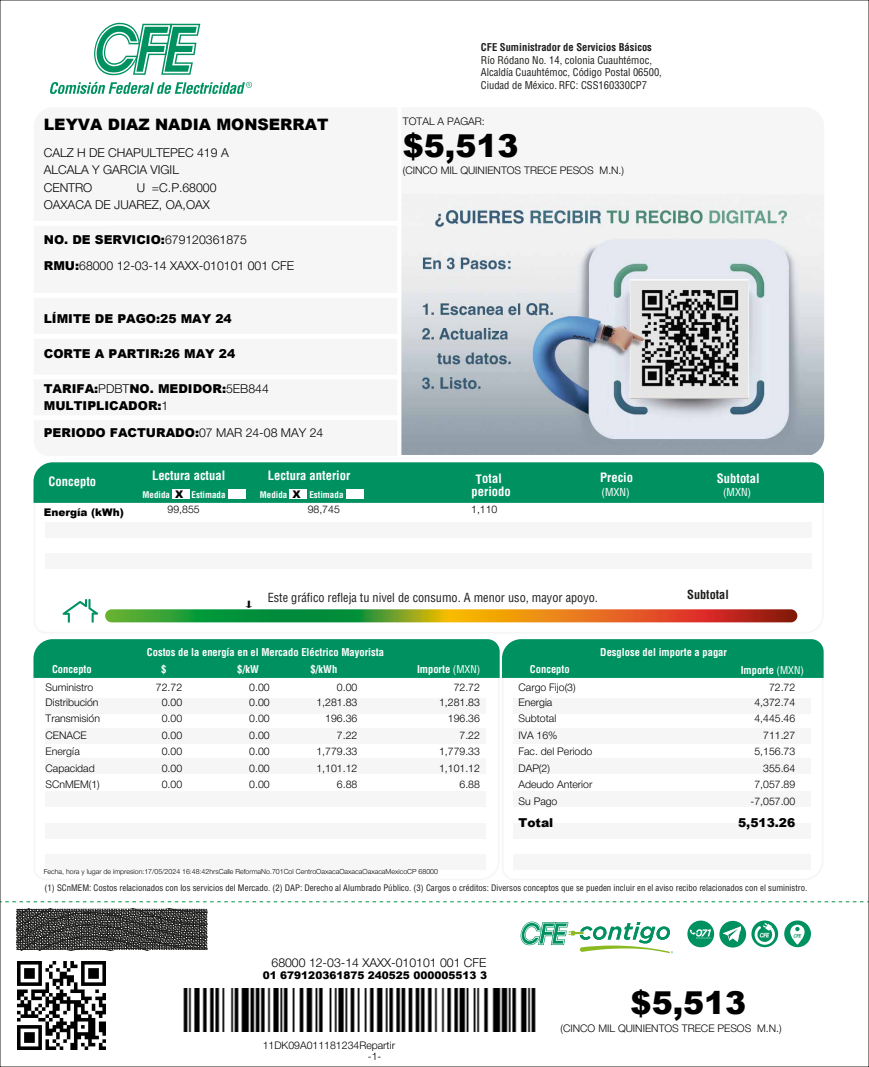
<style>
.page{position:relative;width:869px;height:1067px;background:#fff}
.page>*{position:absolute;margin:0;border:0;box-sizing:border-box;transform-origin:0 0}
.t1{font:900 31.5px "Arial";color:#000}
.t2{font:900 15.75px "Arial";color:#000}
.t3{font:700 condensed 12.6px "Helvetica LT Std";color:#fff}
.t4{font:900 12.25px/17.5px "Arial";color:#000}
.t5{font:300 12.25px/17.5px "Helvetica Neue Cyr";color:#000}
.t6{font:condensed 12.25px "Helvetica LT Std";color:#1d1d1b}
.t7{font:700 condensed 12.25px "Helvetica LT Std";color:#1d1d1b}
.t8{font:condensed 10.85px "Helvetica LT Std";color:#fff}
.t9{font:300 10.5px "Helvetica Neue Cyr";color:#000}
.t10{font:700 condensed 10.5px/16.6px "Helvetica LT Std";color:#fff}
.t11{font:condensed 10.5px/12.4px "Helvetica LT Std";color:#1d1d1b}
.t12{font:900 10.5px "Arial";color:#000}
.t13{font:700 condensed 10.5px "Helvetica LT Std";color:#1d1d1b}
.t14{font:700 condensed 8.92px "Helvetica LT Std";color:#fff}
.t15{font:condensed 8.75px "Helvetica LT Std";color:#1d1d1b}
.t16{font:300 7px "Helvetica Neue Cyr";color:#000}
.s1{font-family:"Helvetica Neue Cyr";font-weight:300}
.s2{font-family:"Arial";font-weight:900}
.s3{font-weight:400}
</style>
<div class="page">
<svg style="left:67px;top:613px;width:731px;height:10px"></svg>
<div style="left:33px;top:462px;width:790px;height:41px;background:#009160"></div>
<svg style="left:62px;top:599px;width:36px;height:23px"></svg>
<svg style="left:105px;top:609px;width:692px;height:13px;background:#8b812b"></svg>
<div style="left:33px;top:639px;width:790px;height:39px;background:#009160"></div>
<img style="left:401px;top:194px;width:422px;height:261px">
<svg style="left:687px;top:920px;width:26px;height:27px"></svg>
<svg style="left:719px;top:920px;width:26px;height:27px"></svg>
<svg style="left:751px;top:920px;width:26px;height:27px"></svg>
<svg style="left:784px;top:920px;width:26px;height:27px"></svg>
<svg style="left:520px;top:921px;width:152px;height:32px"></svg>
<svg style="left:94px;top:22px;width:106px;height:53px"></svg>
<svg style="left:50px;top:82px;width:202px;height:12px"></svg>
<img style="left:722px;top:925px;width:17px;height:17px">
<div style="left:172px;top:489px;width:18px;height:10px;background:#fff"></div>
<div style="left:228px;top:489px;width:18px;height:10px;background:#fff"></div>
<div style="left:289px;top:489px;width:18px;height:10px;background:#fff"></div>
<div style="left:346px;top:489px;width:18px;height:10px;background:#fff"></div>
<div style="left:34px;top:298px;width:363px;height:36px;background:#f6f6f6"></div>
<div style="left:34px;top:339px;width:363px;height:35px;background:#f6f6f6"></div>
<div style="left:34px;top:225px;width:363px;height:68px;background:#f6f6f6"></div>
<div style="left:34px;top:379px;width:363px;height:36px;background:#f6f6f6"></div>
<svg style="left:16px;top:908px;width:191px;height:42px;background:#484846"></svg>
<svg style="left:5px;top:901px;width:859px;height:1px"></svg>
<img style="left:183px;top:988px;width:353px;height:44px">
<img style="left:18px;top:962px;width:87px;height:87px">
<h2 class="t2" style="left:44px;top:113px;width:286px">LEYVA DIAZ NADIA MONSERRAT</h2>
<p class="t5" style="left:44px;top:145px;width:186px">CALZ H DE CHAPULTEPEC 419 A<br>ALCALA Y GARCIA VIGIL<br>CENTRO</p>
<p class="t5" style="left:44px;top:180px;width:174px;text-indent:93px">U =C.P.68000<br>OAXACA DE JUAREZ, OA,OAX</p>
<p class="t4" style="left:44px;top:230px;width:204px">NO. DE SERVICIO:<span class="s1">679120361875</span></p>
<p class="t5" style="left:44px;top:258px;width:252px"><span class="s2">RMU:</span>68000 12-03-14 XAXX-010101 001 CFE</p>
<p class="t4" style="left:44px;top:309px;width:189px">LÍMITE DE PAGO:25 MAY 24</p>
<p class="t4" style="left:44px;top:344px;width:193px">CORTE A PARTIR:26 MAY 24</p>
<p class="t4" style="left:44px;top:379px;width:226px">TARIFA:<span class="s1">PDBT</span>NO. MEDIDOR:<span class="s1">5EB844<br></span>MULTIPLICADOR:<span class="s1">1</span></p>
<p class="t4" style="left:44px;top:423px;width:281px">PERIODO FACTURADO:<span class="s1">07 MAR 24-08 MAY 24</span></p>
<p class="t13" style="left:480px;top:41px;width:172px">CFE Suministrador de Servicios Básicos</p>
<p class="t11" style="left:480px;top:54px;width:182px">Río Ródano No. 14, colonia Cuauhtémoc,<br>Alcaldía Cuauhtémoc, Código Postal 06500,<br>Ciudad de México. RFC: CSS160330CP7</p>
<p class="t9" style="left:402px;top:118px;width:83px">TOTAL A PAGAR:</p>
<h1 class="t1" style="left:402px;top:122px;width:117px">$5,513</h1>
<p class="t9" style="left:402px;top:167px;width:222px">(CINCO MIL QUINIENTOS TRECE PESOS M.N.)</p>
<p class="t3" style="left:152px;top:467px;width:75px">Lectura actual</p>
<p class="t14" style="left:142px;top:489px;width:29px">Medida</p>
<p class="t14" style="left:191px;top:489px;width:35px">Estimada</p>
<p class="t3" style="left:268px;top:468px;width:84px">Lectura anterior</p>
<p class="t14" style="left:260px;top:489px;width:29px">Medida</p>
<p class="t14" style="left:309px;top:489px;width:35px">Estimada</p>
<p class="t3" style="left:600px;top:469px;width:34px">Precio</p>
<p class="t3" style="left:48px;top:473px;width:49px">Concepto</p>
<p class="t3" style="left:475px;top:471px;width:27px;rotate:-1deg">Total</p>
<p class="t3" style="left:471px;top:483px;width:41px">periodo</p>
<p class="t8" style="left:601px;top:485px;width:30px">(MXN)</p>
<p class="t12" style="left:175px;top:486px;width:10px">X</p>
<p class="t12" style="left:292px;top:486px;width:10px">X</p>
<p class="t12" style="left:44px;top:504px;width:81px">Energía (kWh)</p>
<p class="t9" style="left:167px;top:505px;width:34px">99,855</p>
<p class="t9" style="left:307px;top:505px;width:34px">98,745</p>
<p class="t9" style="left:471px;top:505px;width:28px">1,110</p>
<p class="t3" style="left:716px;top:471px;width:44px">Subtotal</p>
<p class="t8" style="left:722px;top:485px;width:30px">(MXN)</p>
<p class="t9" style="left:245px;top:601px;width:9px">↓</p>
<p class="t6" style="left:267px;top:589px;width:331px">Este gráfico refleja tu nivel de consumo. A menor uso, mayor apoyo.</p>
<p class="t7" style="left:687px;top:586px;width:43px">Subtotal</p>
<p class="t10" style="left:161px;top:644px;width:224px;text-indent:-14px">Costos de la energía en el Mercado Eléctrico Mayorista $</p>
<p class="t10" style="left:600px;top:644px;width:128px">Desglose del importe a pagar</p>
<p class="t10" style="left:237px;top:660px;width:23px">$/kW</p>
<p class="t10" style="left:310px;top:660px;width:28px">$/kWh</p>
<p class="t10" style="left:52px;top:660px;width:41px">Concepto</p>
<p class="t10" style="left:417px;top:660px;width:65px">Importe <span class="s3">(MXN)</span></p>
<p class="t10" style="left:740px;top:661px;width:65px">Importe <span class="s3">(MXN)</span></p>
<p class="t10" style="left:529px;top:660px;width:41px">Concepto</p>
<p class="t9" style="left:46px;top:683px;width:49px">Suministro</p>
<p class="t9" style="left:156px;top:683px;width:28px">72.72</p>
<p class="t9" style="left:249px;top:683px;width:22px">0.00</p>
<p class="t9" style="left:337px;top:683px;width:22px">0.00</p>
<p class="t9" style="left:453px;top:683px;width:28px">72.72</p>
<p class="t9" style="left:46px;top:698px;width:55px">Distribución</p>
<p class="t9" style="left:162px;top:698px;width:22px">0.00</p>
<p class="t9" style="left:249px;top:698px;width:22px">0.00</p>
<p class="t9" style="left:316px;top:698px;width:42px">1,281.83</p>
<p class="t9" style="left:439px;top:698px;width:42px">1,281.83</p>
<p class="t9" style="left:46px;top:715px;width:56px">Transmisión</p>
<p class="t9" style="left:162px;top:715px;width:22px">0.00</p>
<p class="t9" style="left:249px;top:715px;width:22px">0.00</p>
<p class="t9" style="left:325px;top:715px;width:34px">196.36</p>
<p class="t9" style="left:447px;top:715px;width:34px">196.36</p>
<p class="t9" style="left:46px;top:731px;width:43px">CENACE</p>
<p class="t9" style="left:162px;top:731px;width:22px">0.00</p>
<p class="t9" style="left:249px;top:731px;width:22px">0.00</p>
<p class="t9" style="left:337px;top:731px;width:22px">7.22</p>
<p class="t9" style="left:459px;top:731px;width:22px">7.22</p>
<p class="t9" style="left:46px;top:748px;width:36px">Energía</p>
<p class="t9" style="left:162px;top:748px;width:22px">0.00</p>
<p class="t9" style="left:249px;top:748px;width:22px">0.00</p>
<p class="t9" style="left:316px;top:748px;width:42px">1,779.33</p>
<p class="t9" style="left:439px;top:748px;width:42px">1,779.33</p>
<p class="t9" style="left:46px;top:764px;width:51px">Capacidad</p>
<p class="t9" style="left:162px;top:764px;width:22px">0.00</p>
<p class="t9" style="left:249px;top:764px;width:22px">0.00</p>
<p class="t9" style="left:316px;top:764px;width:42px">1,101.12</p>
<p class="t9" style="left:439px;top:764px;width:42px">1,101.12</p>
<p class="t9" style="left:46px;top:781px;width:56px">SCnMEM(1)</p>
<p class="t9" style="left:162px;top:781px;width:22px">0.00</p>
<p class="t9" style="left:249px;top:781px;width:22px">0.00</p>
<p class="t9" style="left:337px;top:781px;width:22px">6.88</p>
<p class="t9" style="left:459px;top:781px;width:22px">6.88</p>
<p class="t16" style="left:44px;top:869px;width:395px">Fecha, hora y lugar de impresion:17/05/2024 16:48:42hrsCalle ReformaNo.701Col CentroOaxacaOaxacaOaxacaMexicoCP 68000</p>
<p class="t9" style="left:518px;top:683px;width:59px">Cargo Fijo(3)</p>
<p class="t9" style="left:768px;top:683px;width:28px">72.72</p>
<p class="t9" style="left:518px;top:698px;width:35px">Energia</p>
<p class="t9" style="left:754px;top:698px;width:42px">4,372.74</p>
<p class="t9" style="left:518px;top:715px;width:39px">Subtotal</p>
<p class="t9" style="left:754px;top:715px;width:42px">4,445.46</p>
<p class="t9" style="left:518px;top:731px;width:41px">IVA 16%</p>
<p class="t9" style="left:762px;top:731px;width:34px">711.27</p>
<p class="t9" style="left:518px;top:748px;width:75px">Fac. del Periodo</p>
<p class="t9" style="left:754px;top:748px;width:42px">5,156.73</p>
<p class="t9" style="left:518px;top:764px;width:33px">DAP(2)</p>
<p class="t9" style="left:762px;top:764px;width:34px">355.64</p>
<p class="t9" style="left:518px;top:781px;width:75px">Adeudo Anterior</p>
<p class="t9" style="left:754px;top:781px;width:42px">7,057.89</p>
<p class="t9" style="left:518px;top:797px;width:40px">Su Pago</p>
<p class="t9" style="left:750px;top:797px;width:46px">-7,057.00</p>
<p class="t4" style="left:518px;top:813px;width:36px">Total</p>
<p class="t4" style="left:737px;top:813px;width:59px">5,513.26</p>
<p class="t15" style="left:45px;top:882px;width:763px">(1) SCnMEM: Costos relacionados con los servicios del Mercado. (2) DAP: Derecho al Alumbrado Público. (3) Cargos o créditos: Diversos conceptos que se pueden incluir en el aviso recibo relacionados con el suministro.</p>
<p class="t5" style="left:271px;top:955px;width:216px">68000 12-03-14 XAXX-010101 001 CFE</p>
<p class="t12" style="left:262px;top:967px;width:226px">01 679120361875 240525 000005513 3</p>
<p class="t9" style="left:262px;top:1042px;width:134px">11DK09A011181234Repartir</p>
<p class="t9" style="left:368px;top:1052px;width:15px">-1-</p>
<h1 class="t1" style="left:630px;top:979px;width:117px">$5,513</h1>
<p class="t9" style="left:560px;top:1024px;width:222px">(CINCO MIL QUINIENTOS TRECE PESOS M.N.)</p>
</div>
